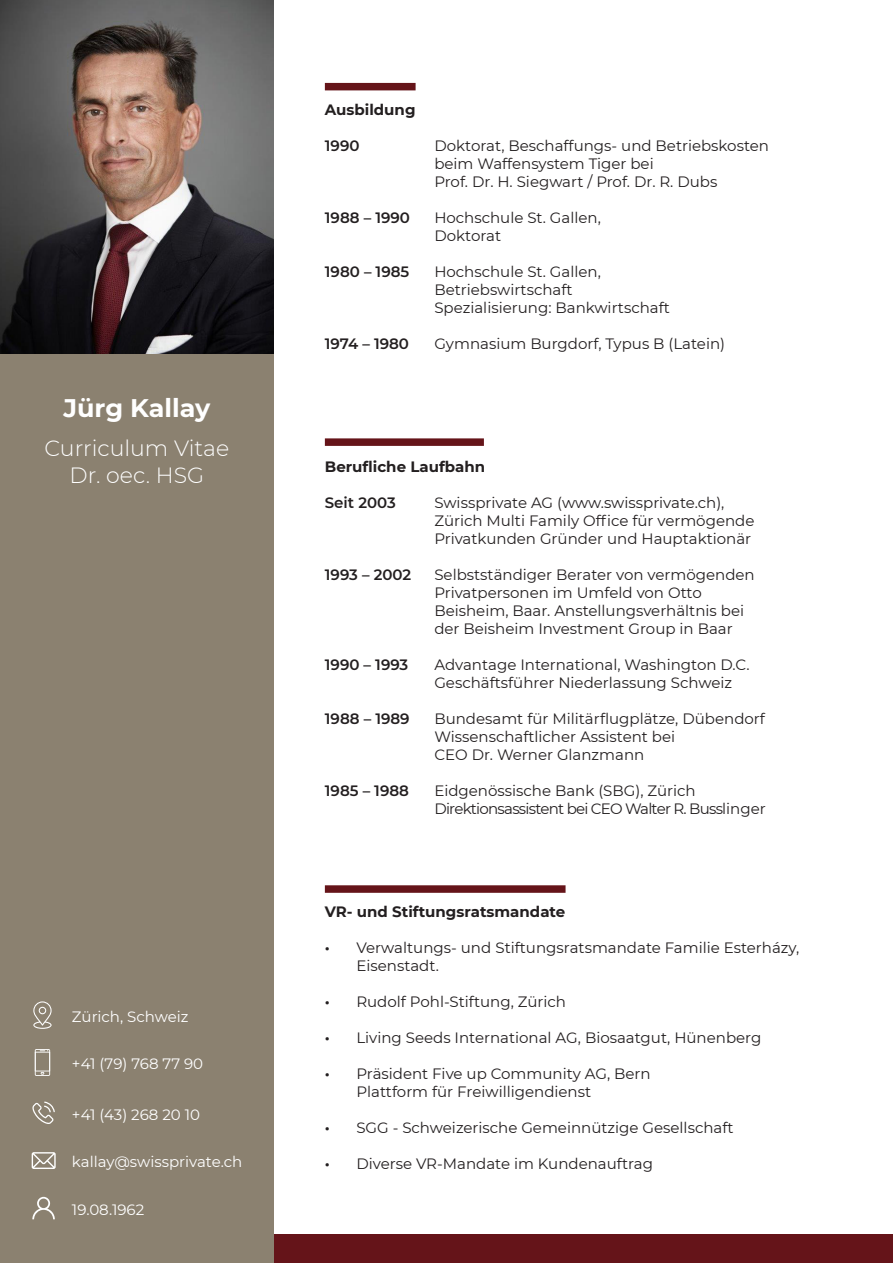
<style>
.page{position:relative;width:893px;height:1263px;background:#fff}
.page>*{position:absolute;margin:0;border:0;box-sizing:border-box;transform-origin:0 0}
.t1{font:700 25.5px "Montserrat";color:#fff}
.t2{font:300 22.05px "Montserrat";color:#fff}
.t3{font:15px/18px "Montserrat";color:#231f20}
.t4{font:600 15px "Montserrat";color:#231f20}
.t5{font:15px "Montserrat";color:#fff}
.t6{font:700 15px "Montserrat";color:#231f20}
.t7{font:15px "Montserrat";letter-spacing:-.05em;color:#231f20}
.s1{font-weight:600}
</style>
<div class="page">
<div style="left:325px;top:83px;width:91px;height:7px;background:#651419"></div>
<div style="left:325px;top:438px;width:159px;height:8px;background:#651419"></div>
<div style="left:325px;top:885px;width:241px;height:8px;background:#651419"></div>
<div style="left:274px;top:1235px;width:619px;height:28px;background:#651419"></div>
<div style="left:0;top:1px;width:274px;height:1262px;background:#8b8170"></div>
<img style="left:0;top:0;width:274px;height:353px">
<svg style="left:32px;top:1152px;width:24px;height:17px"></svg>
<svg style="left:32px;top:1101px;width:23px;height:23px"></svg>
<svg style="left:35px;top:1049px;width:15px;height:27px"></svg>
<svg style="left:32px;top:1197px;width:23px;height:22px"></svg>
<svg style="left:33px;top:1001px;width:19px;height:28px"></svg>
<p class="t1" style="left:63px;top:389px;width:149px">Jürg Kallay</p>
<p class="t2" style="left:45px;top:433px;width:186px">Curriculum Vitae</p>
<p class="t2" style="left:70px;top:460px;width:136px">Dr. oec. HSG</p>
<p class="t5" style="left:72px;top:1007px;width:118px">Zürich, Schweiz</p>
<p class="t5" style="left:72px;top:1053px;width:133px">+41 (79) 768 77 90</p>
<p class="t5" style="left:72px;top:1104px;width:130px">+41 (43) 268 20 10</p>
<p class="t5" style="left:72px;top:1151px;width:172px">kallay@swissprivate.ch</p>
<p class="t5" style="left:72px;top:1200px;width:74px">19.08.1962</p>
<p class="t6" style="left:325px;top:98px;width:92px">Ausbildung</p>
<p class="t4" style="left:325px;top:135px;width:36px">1990</p>
<p class="t3" style="left:434px;top:136px;width:336px">Doktorat, Beschaffungs- und Betriebskosten beim Waffensystem Tiger bei</p>
<p class="t3" style="left:434px;top:172px;width:284px">Prof. Dr. H. Siegwart / Prof. Dr. R. Dubs</p>
<p class="t4" style="left:325px;top:207px;width:87px">1988 – 1990</p>
<p class="t3" style="left:434px;top:208px;width:168px">Hochschule St. Gallen,</p>
<p class="t3" style="left:434px;top:226px;width:68px">Doktorat</p>
<p class="t4" style="left:325px;top:261px;width:86px">1980 – 1985</p>
<p class="t3" style="left:434px;top:262px;width:168px">Hochschule St. Gallen,</p>
<p class="t3" style="left:434px;top:280px;width:140px">Betriebswirtschaft</p>
<p class="t3" style="left:434px;top:298px;width:237px">Spezialisierung: Bankwirtschaft</p>
<p class="t4" style="left:325px;top:333px;width:86px">1974 – 1980</p>
<p class="t3" style="left:434px;top:334px;width:292px">Gymnasium Burgdorf, Typus B (Latein)</p>
<p class="t6" style="left:325px;top:456px;width:162px">Berufliche Laufbahn</p>
<p class="t4" style="left:325px;top:492px;width:73px">Seit 2003</p>
<p class="t3" style="left:434px;top:493px;width:322px">Swissprivate AG (www.swissprivate.ch),<br>Zürich Multi Family Office für vermögende<br>Privatkunden Gründer und Hauptaktionär</p>
<p class="t4" style="left:325px;top:564px;width:88px">1993 – 2002</p>
<p class="t3" style="left:434px;top:565px;width:322px">Selbstständiger Berater von vermögenden<br>Privatpersonen im Umfeld von Otto</p>
<p class="t3" style="left:434px;top:601px;width:311px">Beisheim, Baar. Anstellungsverhältnis bei der Beisheim Investment Group in Baar</p>
<p class="t4" style="left:325px;top:654px;width:85px">1990 – 1993</p>
<p class="t3" style="left:434px;top:655px;width:317px">Advantage International, Washington D.C.</p>
<p class="t3" style="left:434px;top:673px;width:299px">Geschäftsführer Niederlassung Schweiz</p>
<p class="t4" style="left:325px;top:708px;width:86px">1988 – 1989</p>
<p class="t3" style="left:434px;top:709px;width:332px">Bundesamt für Militärflugplätze, Dübendorf</p>
<p class="t3" style="left:434px;top:727px;width:242px">Wissenschaftlicher Assistent bei</p>
<p class="t3" style="left:434px;top:745px;width:211px">CEO Dr. Werner Glanzmann</p>
<p class="t4" style="left:325px;top:780px;width:86px">1985 – 1988</p>
<p class="t3" style="left:434px;top:781px;width:263px">Eidgenössische Bank (SBG), Zürich</p>
<p class="t7" style="left:434px;top:798px;width:333px">Direktionsassistent bei CEO Walter R. Busslinger</p>
<p class="t6" style="left:325px;top:901px;width:242px">VR- und Stiftungsratsmandate</p>
<p class="t3" style="left:325px;top:938px;width:476px"><span class="s1">•</span> Verwaltungs- und Stiftungsratsmandate Familie Esterházy,</p>
<p class="t3" style="left:356px;top:956px;width:84px">Eisenstadt.</p>
<p class="t3" style="left:325px;top:992px;width:243px"><span class="s1">•</span> Rudolf Pohl-Stiftung, Zürich</p>
<p class="t3" style="left:325px;top:1028px;width:438px"><span class="s1">•</span> Living Seeds International AG, Biosaatgut, Hünenberg</p>
<p class="t3" style="left:325px;top:1064px;width:327px"><span class="s1">•</span> Präsident Five up Community AG, Bern</p>
<p class="t3" style="left:356px;top:1082px;width:236px">Plattform für Freiwilligendienst</p>
<p class="t3" style="left:325px;top:1118px;width:410px"><span class="s1">•</span> SGG - Schweizerische Gemeinnützige Gesellschaft</p>
<p class="t3" style="left:325px;top:1154px;width:330px"><span class="s1">•</span> Diverse VR-Mandate im Kundenauftrag</p>
</div>
